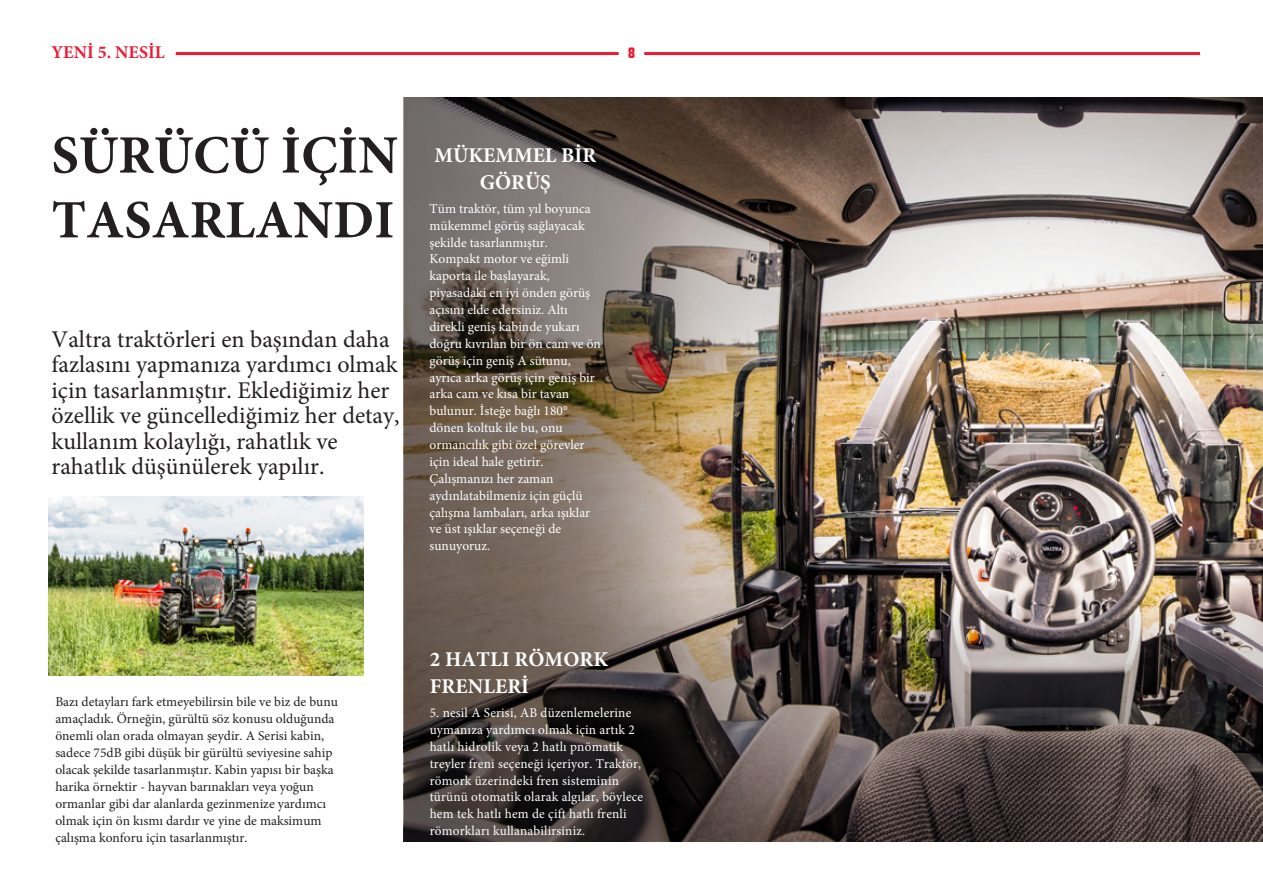
<style>
.page{position:relative;width:1263px;height:893px;background:#fff}
.page>*{position:absolute;margin:0;border:0;box-sizing:border-box;transform-origin:0 0}
.t1{font:700 54px/64.8px "Minion Pro";color:#231f20}
.t2{font:24px/25.5px "Minion Pro";color:#231f20}
.t3{font:700 21px/26.7px "Minion Pro";letter-spacing:.005em;color:#fff}
.t4{font:700 18px "Minion Pro";color:#ed1a33}
.t5{font:700 15px "VALTRA Aveny T 2020 Extra";color:#ed1a33}
.t6{font:13.5px/16.8px "Minion Pro";color:#fff}
.t7{font:13.5px/17px "Minion Pro";color:#231f20}
</style>
<div class="page">
<img style="left:689px;top:98px;width:574px;height:488px">
<svg style="left:404px;top:98px;width:285px;height:488px;background:#75685c"></svg>
<svg style="left:404px;top:586px;width:859px;height:256px;background:#554a46"></svg>
<img style="left:49px;top:496px;width:314px;height:180px">
<hr style="left:644px;top:52px;width:556px;height:3px;background:#ed1a33">
<hr style="left:176px;top:52px;width:443px;height:3px;background:#ed1a33">
<h3 class="t4" style="left:52px;top:42px;width:115px">YENİ 5. NESİL</h3>
<p class="t5" style="left:628px;top:43px;width:8px">8</p>
<h1 class="t1" style="left:52px;top:122px;width:348px">SÜRÜCÜ İÇİN<br>TASARLANDI</h1>
<h2 class="t2" style="left:52px;top:326px;width:349px">Valtra traktörleri en başından daha fazlasını yapmanıza yardımcı olmak için tasarlanmıştır. Eklediğimiz her özellik ve güncellediğimiz her detay, kullanım kolaylığı, rahatlık ve rahatlık düşünülerek yapılır.</h2>
<h3 class="t3" style="left:434px;top:141px;width:163px;text-align:center">MÜKEMMEL BİR<br>GÖRÜŞ</h3>
<p class="t6" style="left:429px;top:200px;width:173px">Tüm traktör, tüm yıl boyunca mükemmel görüş sağlayacak şekilde tasarlanmıştır.<br>Kompakt motor ve eğimli kaporta ile başlayarak, piyasadaki en iyi önden görüş açısını elde edersiniz. Altı direkli geniş kabinde yukarı doğru kıvrılan bir ön cam ve ön görüş için geniş A sütunu, ayrıca arka görüş için geniş bir arka cam ve kısa bir tavan bulunur. İsteğe bağlı 180° dönen koltuk ile bu, onu ormancılık gibi özel görevler için ideal hale getirir.<br>Çalışmanızı her zaman aydınlatabilmeniz için güçlü çalışma lambaları, arka ışıklar ve üst ışıklar seçeneği de sunuyoruz.</p>
<p class="t7" style="left:55px;top:693px;width:284px">Bazı detayları fark etmeyebilirsin bile ve biz de bunu amaçladık. Örneğin, gürültü söz konusu olduğunda önemli olan orada olmayan şeydir. A Serisi kabin, sadece 75dB gibi düşük bir gürültü seviyesine sahip olacak şekilde tasarlanmıştır. Kabin yapısı bir başka harika örnektir - hayvan barınakları veya yoğun ormanlar gibi dar alanlarda gezinmenize yardımcı olmak için ön kısmı dardır ve yine de maksimum çalışma konforu için tasarlanmıştır.</p>
<h3 class="t3" style="left:430px;top:646px;width:180px">2 HATLI RÖMORK<br>FRENLERİ</h3>
<p class="t6" style="left:430px;top:704px;width:215px">5. nesil A Serisi, AB düzenlemelerine uymanıza yardımcı olmak için artık 2 hatlı hidrolik veya 2 hatlı pnömatik treyler freni seçeneği içeriyor. Traktör, römork üzerindeki fren sisteminin türünü otomatik olarak algılar, böylece hem tek hatlı hem de çift hatlı frenli römorkları kullanabilirsiniz.</p>
</div>
